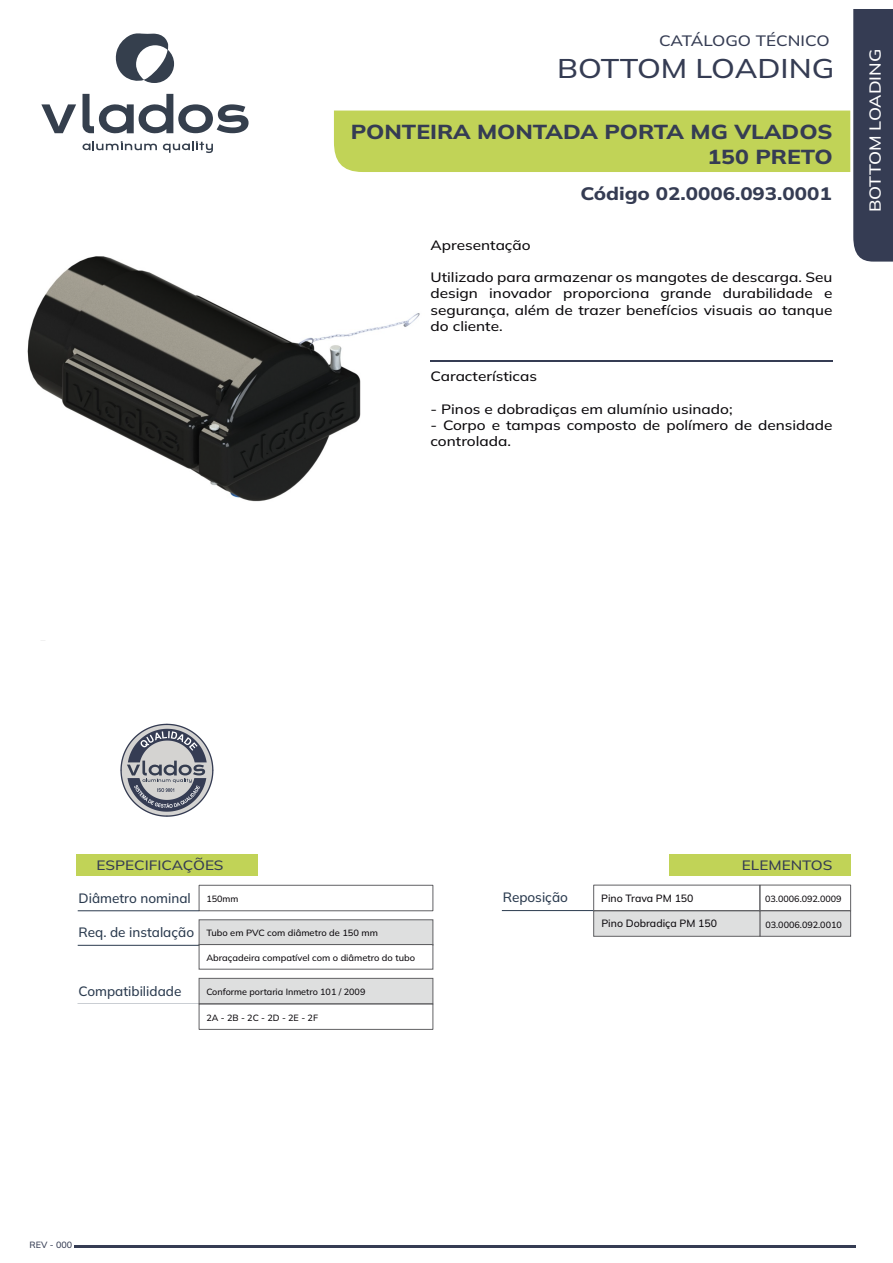
<style>
.page{position:relative;width:893px;height:1263px;background:#fff}
.page>*{position:absolute;margin:0;border:0;box-sizing:border-box;transform-origin:0 0}
.t1{font:500 27px "Mulish";color:#353c53;scale:1.14 1}
.t2{font:800 20.25px/24.3px "Mulish";color:#353c53;text-align:right;scale:1.14 1}
.t3{font:800 18px "Mulish";color:#353c53;scale:1.14 1}
.t4{font:500 15.9px "Mulish";color:#fff;scale:1.14 1}
.t5{font:500 15px "Mulish";color:#353c53;scale:1.14 1}
.t6{font:500 13.5px/16.2px "Mulish";color:#0b090c;text-align:justify;scale:1.14 1}
.t7{font:500 13.5px "Mulish";color:#2a3a4e}
.t8{font:500 13.5px "Mulish";color:#353c53;scale:1.14 1}
.t9{font:500 10.5px "Mulish";color:#0c090d}
.t10{font:500 9px "Mulish";color:#0c090d}
.t11{font:500 9px "Mulish";color:#353c53}
.s1{font-size:9px;color:#0c090d}
.s2{font-size:13.5px;color:#2a3a4e}
</style>
<div class="page">
<img style="left:27px;top:256px;width:393px;height:246px">
<div style="left:760px;top:910px;width:91px;height:26px;background:#dedfdf"></div>
<div style="left:593px;top:911px;width:167px;height:25px;background:#dedfdf"></div>
<div style="left:199px;top:978px;width:234px;height:26px;background:#dedfdf;border:1px solid #616164"></div>
<svg style="left:334px;top:9px;width:559px;height:253px"></svg>
<div style="left:669px;top:854px;width:181px;height:21px;background:#c1d357"></div>
<div style="left:77px;top:854px;width:181px;height:21px;background:#c1d357"></div>
<hr style="left:75px;top:1246px;width:781px;height:2px;background:#353c53">
<div style="left:199px;top:885px;width:234px;height:26px;border:1px solid #616164"></div>
<div style="left:199px;top:919px;width:234px;height:26px;background:#dedfdf;border:1px solid #616164"></div>
<hr style="left:430px;top:360px;width:403px;height:2px;background:#353c53">
<div style="left:760px;top:885px;width:91px;height:26px;border:1px solid #616164"></div>
<svg style="left:115px;top:33px;width:59px;height:50px"></svg>
<svg style="left:83px;top:141px;width:74px;height:9px"></svg>
<svg style="left:163px;top:141px;width:50px;height:12px"></svg>
<svg style="left:41px;top:104px;width:35px;height:29px"></svg>
<svg style="left:83px;top:94px;width:166px;height:40px"></svg>
<div style="left:593px;top:885px;width:167px;height:26px;border:1px solid #616164"></div>
<svg style="left:120px;top:724px;width:93px;height:93px"></svg>
<div style="left:199px;top:944px;width:234px;height:25px;border:1px solid #616164"></div>
<p class="t5" style="left:659px;top:30px;width:151px">CATÁLOGO TÉCNICO</p>
<h1 class="t1" style="left:557px;top:50px;width:245px">BOTTOM LOADING</h1>
<h2 class="t2" style="left:351px;top:119px;width:424px">PONTEIRA MONTADA PORTA MG VLADOS<br>150 PRETO</h2>
<h3 class="t3" style="left:580px;top:181px;width:222px">Código 02.0006.093.0001</h3>
<p class="t6" style="left:430px;top:236px;width:89px">Apresentação</p>
<p class="t6" style="left:430px;top:269px;width:354px">Utilizado para armazenar os mangotes de descarga. Seu design inovador proporciona grande durabilidade e segurança, além de trazer benefícios visuais ao tanque do cliente.</p>
<p class="t6" style="left:430px;top:368px;width:95px">Características</p>
<p class="t6" style="left:430px;top:400px;width:267px">- Pinos e dobradiças em alumínio usinado;</p>
<p class="t6" style="left:430px;top:417px;width:354px">- Corpo e tampas composto de polímero de densidade controlada.</p>
<p class="t4" style="left:864px;top:212px;width:145px;rotate:-90deg">BOTTOM LOADING</p>
<p class="t8" style="left:96px;top:856px;width:113px">ESPECIFICAÇÕES</p>
<p class="t8" style="left:742px;top:856px;width:81px">ELEMENTOS</p>
<p class="t7" style="left:79px;top:889px;width:161px">Diâmetro nominal <span class="s1">150mm</span></p>
<p class="t10" style="left:79px;top:927px;width:301px"><span class="s2">Req. de instalação</span> Tubo em PVC com diâmetro de 150 mm</p>
<p class="t10" style="left:206px;top:952px;width:210px">Abraçadeira compatível com o diâmetro do tubo</p>
<p class="t7" style="left:79px;top:982px;width:104px">Compatibilidade</p>
<p class="t10" style="left:206px;top:986px;width:160px">Conforme portaria Inmetro 101 / 2009</p>
<p class="t10" style="left:206px;top:1011px;width:113px">2A - 2B - 2C - 2D - 2E - 2F</p>
<p class="t11" style="left:30px;top:1239px;width:44px">REV - 000</p>
<p class="t7" style="left:503px;top:888px;width:67px">Reposição</p>
<p class="t9" style="left:601px;top:891px;width:94px">Pino Trava PM 150</p>
<p class="t10" style="left:765px;top:893px;width:78px">03.0006.092.0009</p>
<p class="t9" style="left:601px;top:916px;width:117px">Pino Dobradiça PM 150</p>
<p class="t10" style="left:765px;top:918px;width:78px">03.0006.092.0010</p>
</div>
